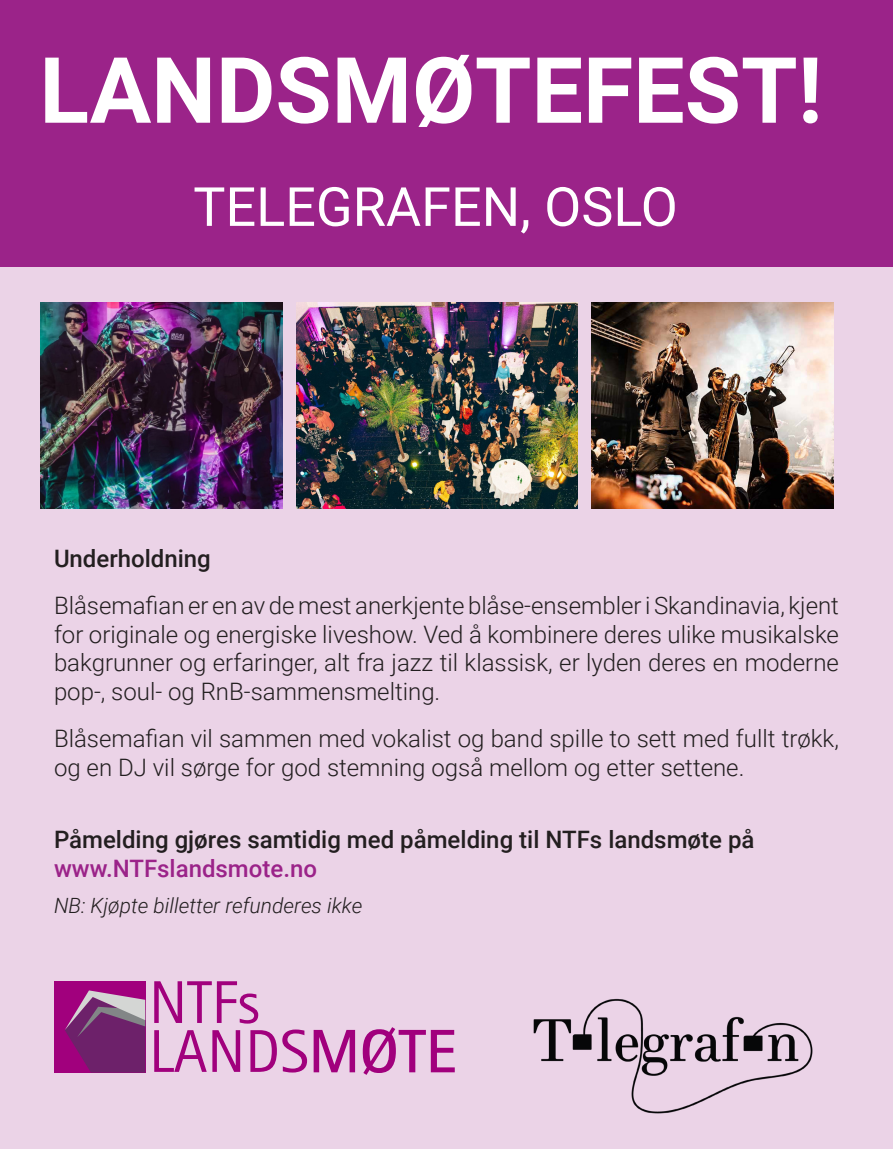
<style>
.page{position:relative;width:893px;height:1149px;background:#fff}
.page>*{position:absolute;margin:0;border:0;box-sizing:border-box;transform-origin:0 0}
.t1{font:700 91.5px "Roboto";color:#fff}
.t2{font:54px "Roboto";color:#fff}
.t3{font:300 24px/28.8px "Roboto";color:#231f20;text-align:justify}
.t4{font:500 24px "Roboto";color:#231f20}
.t5{font:500 24px "Roboto";color:#9b2389}
.t6{font:italic 300 21px "Roboto";color:#231f20}
</style>
<div class="page">
<div style="left:0;top:137px;width:893px;height:1011px;background:#ebd3e7"></div>
<div style="left:54px;top:980px;width:91px;height:92px;background:#a1007d"></div>
<svg style="left:65px;top:990px;width:80px;height:82px"></svg>
<svg style="left:154px;top:1030px;width:86px;height:41px"></svg>
<svg style="left:250px;top:1029px;width:57px;height:43px"></svg>
<svg style="left:154px;top:981px;width:104px;height:42px"></svg>
<svg style="left:314px;top:1029px;width:41px;height:42px"></svg>
<svg style="left:363px;top:1027px;width:92px;height:47px"></svg>
<img style="left:533px;top:998px;width:280px;height:116px">
<div style="left:0;top:0;width:893px;height:266px;background:#9b2389"></div>
<img style="left:297px;top:302px;width:281px;height:206px">
<img style="left:592px;top:302px;width:241px;height:206px">
<img style="left:41px;top:302px;width:242px;height:206px">
<h1 class="t1" style="left:39px;top:26px;width:785px">LANDSMØTEFEST!</h1>
<h2 class="t2" style="left:193px;top:169px;width:486px">TELEGRAFEN, OSLO</h2>
<p class="t4" style="left:54px;top:541px;width:158px">Underholdning</p>
<p class="t3" style="left:54px;top:589px;width:786px">Blåsemafian er en av de mest anerkjente blåse-ensembler i Skandinavia, kjent for originale og energiske liveshow. Ved å kombinere deres ulike musikalske bakgrunner og erfaringer, alt fra jazz til klassisk, er lyden deres en moderne pop-, soul- og RnB-sammensmelting.</p>
<p class="t3" style="left:54px;top:723px;width:786px">Blåsemafian vil sammen med vokalist og band spille to sett med fullt trøkk, og en DJ vil sørge for god stemning også mellom og etter settene.</p>
<p class="t4" style="left:54px;top:822px;width:702px">Påmelding gjøres samtidig med påmelding til NTFs landsmøte på</p>
<p class="t5" style="left:54px;top:851px;width:265px">www.NTFslandsmote.no</p>
<p class="t6" style="left:54px;top:890px;width:310px">NB: Kjøpte billetter refunderes ikke</p>
</div>
